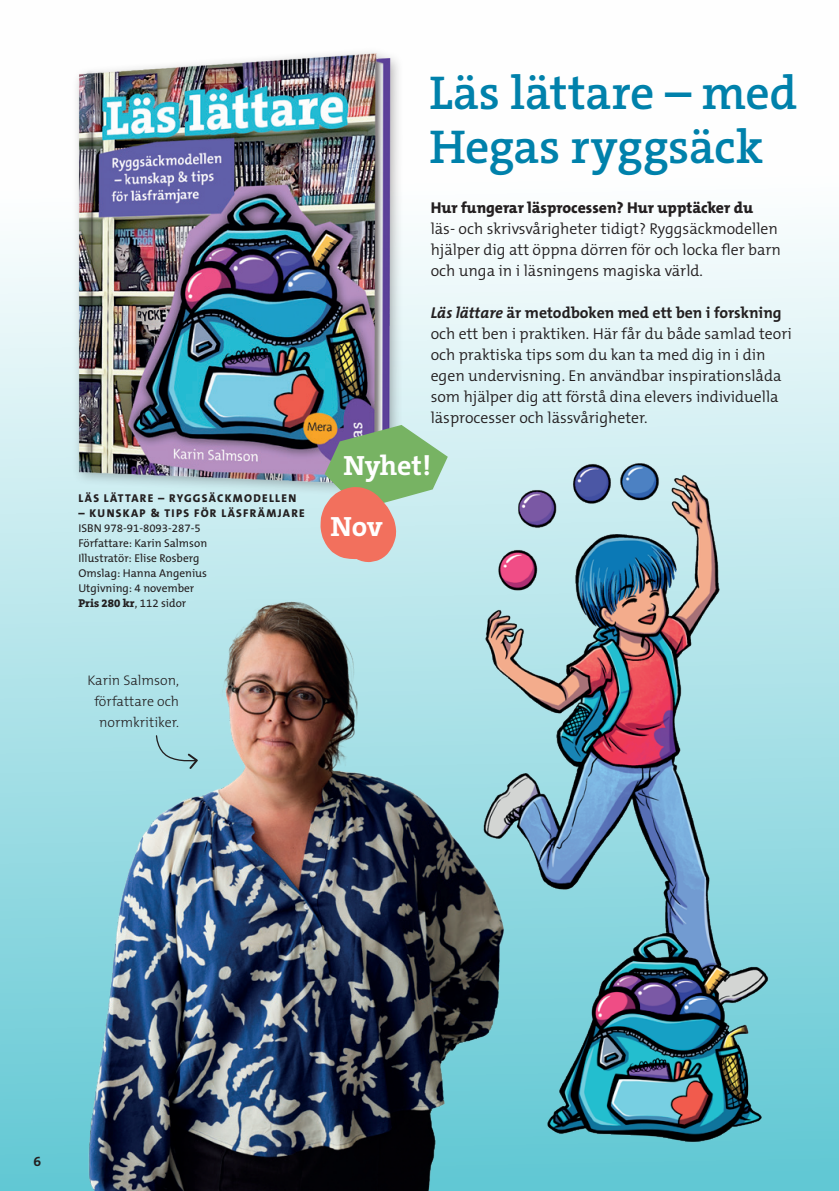
<style>
.page{position:relative;width:839px;height:1191px;background:#fff}
.page>*{position:absolute;margin:0;border:0;box-sizing:border-box;transform-origin:0 0}
.t1{font:600 47.77px/54.1px "The Serif C5";letter-spacing:-.01em;color:#0081ab}
.t2{font:700 28px "The Serif C5";color:#fff}
.t3{font:300 15.75px/21px "The Mix B W4";color:#231f20}
.t4{font:700 15.75px "The Mix B W7";color:#231f20}
.t5{font:800 15.75px "The Mix B W8";color:#231f20}
.t6{font:300 14px/21px "The Mix B W3";color:#231f20;text-align:right}
.t7{font:700 14px "The Mix B W7";color:#231f20}
.t8{font:11.38px/14.9px "The Mix B W5 Plain";color:#231f20}
.t9{font:800 11.38px "The Mix B W8";letter-spacing:.115em;color:#231f20}
.t10{font:800 11.38px "The Serif C5";color:#231f20}
.s1{font-family:"The Mix B W5 Plain";font-weight:400}
.s2{font-style:italic}
</style>
<div class="page">
<div style="left:0;top:0;width:838px;height:1191px;background:linear-gradient(to bottom,#fff,#63c9d4)"></div>
<div style="left:71px;top:46px;width:332px;height:451px;background:#231f20;opacity:.35"></div>
<img style="left:72px;top:47px;width:324px;height:447px">
<img style="left:52px;top:558px;width:468px;height:633px">
<img style="left:444px;top:414px;width:336px;height:640px">
<svg style="left:155px;top:734px;width:45px;height:36px;background:#9cd2d8"></svg>
<svg style="left:320px;top:425px;width:127px;height:137px;background:#b2ae90"></svg>
<img style="left:537px;top:915px;width:234px;height:234px">
<p class="t9" style="left:78px;top:491px;width:219px">LÄS LÄTTARE – RYGGSÄCKMODELLEN</p>
<p class="t9" style="left:78px;top:506px;width:228px">– KUNSKAP &amp; TIPS FÖR LÄSFRÄMJARE</p>
<p class="t8" style="left:78px;top:521px;width:130px">ISBN 978-91-8093-287-5<br>Författare: Karin Salmson<br>Illustratör: Elise Rosberg<br>Omslag: Hanna Angenius<br>Utgivning: 4 november</p>
<p class="t10" style="left:78px;top:595px;width:109px">Pris 280 kr<span class="s1">, 112 sidor</span></p>
<p class="t6" style="left:87px;top:670px;width:93px">Karin Salmson, författare och normkritiker.</p>
<h1 class="t1" style="left:429px;top:66px;width:369px">Läs lättare – med<br>Hegas ryggsäck</h1>
<p class="t5" style="left:430px;top:197px;width:324px">Hur fungerar läsprocessen? Hur upptäcker du</p>
<p class="t3" style="left:430px;top:218px;width:352px">läs- och skrivsvårigheter tidigt? Ryggsäckmodellen hjälper dig att öppna dörren för och locka fler barn och unga in i läsningens magiska värld.</p>
<p class="t4" style="left:430px;top:302px;width:352px"><span class="s2">Läs lättare</span> är metodboken med ett ben i forskning</p>
<p class="t3" style="left:430px;top:323px;width:362px">och ett ben i praktiken. Här får du både samlad teori och praktiska tips som du kan ta med dig in i din egen undervisning. En användbar inspirationslåda som hjälper dig att förstå dina elevers individuella läsprocesser och lässvårigheter.</p>
<h2 class="t2" style="left:343px;top:448px;width:89px">Nyhet!</h2>
<h2 class="t2" style="left:330px;top:509px;width:54px">Nov</h2>
<p class="t7" style="left:34px;top:1152px;width:9px">6</p>
</div>
